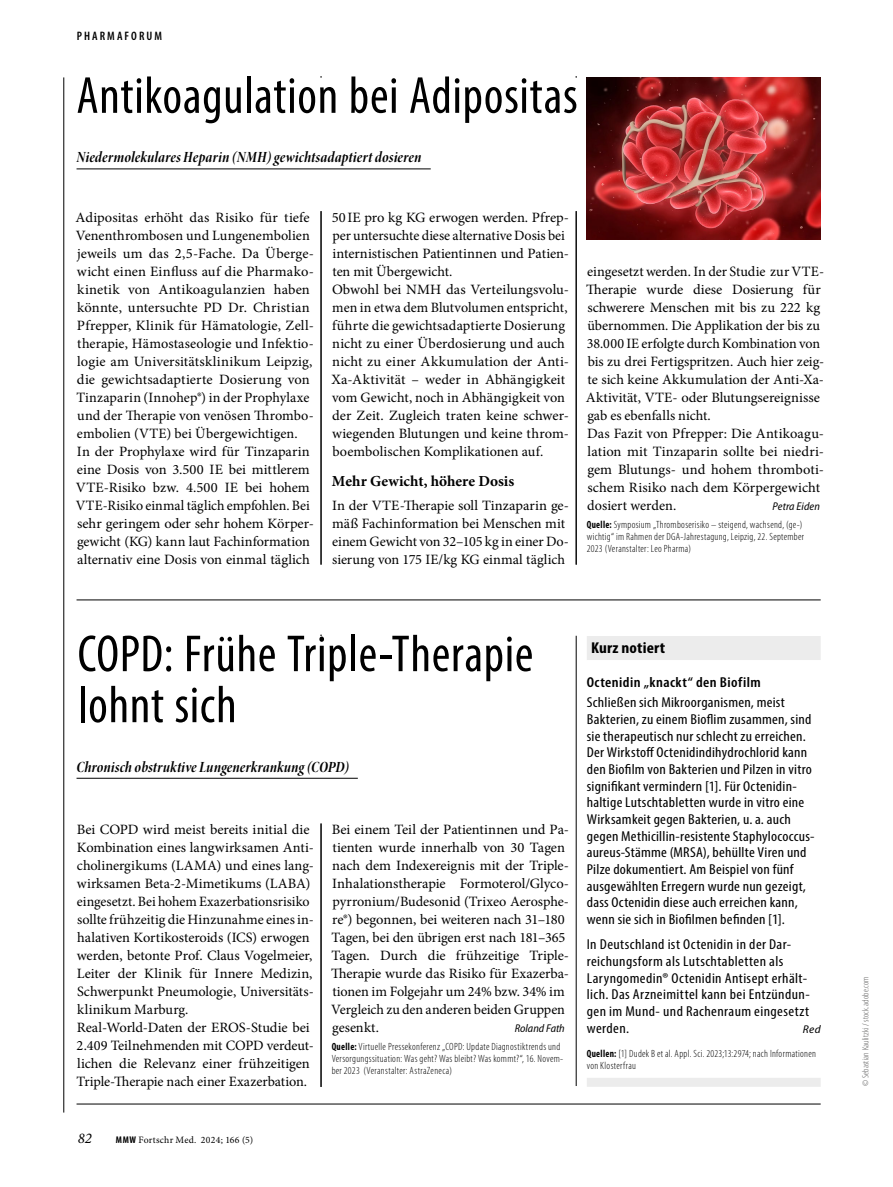
<style>
.page{position:relative;width:893px;height:1187px;background:#fff}
.page>*{position:absolute;margin:0;border:0;box-sizing:border-box;transform-origin:0 0}
.Title_klein{font:condensed 52.5px/51px "Myriad Pro";letter-spacing:.015em;color:#000}
.SuperTitle_1Pharma{font:15.75px "Minion Pro Bold Cn It Disp";letter-spacing:.005em;color:#000}
.NoXML_Kurz_notiert{font:700 condensed 15.75px "Myriad Pro";letter-spacing:.01em;color:#000;scale:1.1 1}
.SectionHeading_1_x{font:700 15.3px "Minion Pro";color:#000}
.t1{font:italic 14.85px "Minion Pro";color:#000}
.Para_Kurz_notiert{font:condensed 14.4px/16.6px "Myriad Pro";letter-spacing:.015em;color:#000;scale:1.1 1}
.Title_Kurz_notiert{font:600 condensed 14.4px "Myriad Pro";letter-spacing:.03em;color:#000;scale:1.1 1}
.Para_x{font:14.25px/18px "Minion Pro";color:#000}
.t2{font:600 condensed 12.3px "Myriad Pro";letter-spacing:.165em;color:#000}
.Para_x-2{font:italic semi-condensed 11.25px "Myriad Pro";color:#000}
.Para_Kurz_notiert-2{font:italic semi-condensed 11.25px "Myriad Pro";color:#000;scale:1.1 1}
.Source_x{font:300 condensed 10.5px/12px "Myriad Pro";letter-spacing:.03em;color:#000}
.Source_BoxLine{font:300 condensed 10.5px/12px "Myriad Pro";letter-spacing:.03em;color:#000}
.t3{font:9.75px "Minion Pro";letter-spacing:.025em;color:#000}
.Image_Source_x{font:300 condensed 9px "Myriad Pro";letter-spacing:.02em;color:#565655}
.s1{font-weight:700}
.s2{font-family:"Myriad Pro";font-weight:700;font-stretch:condensed}
</style>
<div class="page">
<hr style="left:64px;top:77px;width:1px;height:1035px;background:#000">
<hr style="left:77px;top:599px;width:744px;height:1px;background:#000">
<hr style="left:576px;top:635px;width:1px;height:450px;background:#000">
<hr style="left:77px;top:1103px;width:744px;height:1px;background:#000">
<div style="left:587px;top:636px;width:234px;height:24px;background:#ececec"></div>
<div style="left:587px;top:1077px;width:234px;height:9px;background:#ececec"></div>
<hr style="left:77px;top:778px;width:281px;height:1px;background:#000">
<hr style="left:321px;top:823px;width:1px;height:263px;background:#000">
<hr style="left:77px;top:169px;width:354px;height:1px;background:#000">
<hr style="left:321px;top:211px;width:1px;height:353px;background:#000">
<hr style="left:576px;top:211px;width:1px;height:353px;background:#000">
<img style="left:587px;top:77px;width:234px;height:162px">
<p class="t2" style="left:77px;top:29px;width:87px">PHARMAFORUM</p>
<p class="Title_klein" style="left:76px;top:69px;width:503px">Antikoagulation bei Adipositas</p>
<p class="SuperTitle_1Pharma" style="left:77px;top:147px;width:346px">Niedermolekulares Heparin (NMH) gewichtsadaptiert dosieren</p>
<p class="Para_x" style="left:75px;top:208px;width:240px">Adipositas erhöht das Risiko für tiefe Venenthrombosen und Lungenembolien jeweils um das 2,5-Fache. Da Überge&shy;wicht einen Einfluss auf die Pharmako&shy;kinetik von Antikoagulanzien haben könnte, untersuchte PD Dr. Christian Pfrepper, Klinik für Hämatologie, Zell&shy;therapie, Hämostaseologie und Infektio&shy;logie am Universitätsklinikum Leipzig, die gewichtsadaptierte Dosierung von Tinzaparin (Innohep®) in der Prophylaxe und der Therapie von venösen Thrombo&shy;embolien (VTE) bei Übergewichtigen.</p>
<p class="Para_x" style="left:76px;top:442px;width:239px">In der Prophylaxe wird für Tinzaparin eine Dosis von 3.500 IE bei mittlerem VTE-Risiko bzw. 4.500 IE bei hohem VTE-Risiko einmal täglich empfohlen. Bei sehr geringem oder sehr hohem Körper&shy;gewicht (KG) kann laut Fachinformation alternativ eine Dosis von einmal täglich</p>
<p class="Para_x" style="left:332px;top:208px;width:238px">50IE pro kg KG erwogen werden. Pfrep&shy;per untersuchte diese alternative Dosis bei internistischen Patientinnen und Patien&shy;ten mit Übergewicht.</p>
<p class="Para_x" style="left:331px;top:280px;width:239px">Obwohl bei NMH das Verteilungsvolu&shy;men in etwa dem Blutvolumen entspricht, führte die gewichtsadaptierte Dosierung nicht zu einer Überdosierung und auch nicht zu einer Akkumulation der Anti-Xa-Aktivität – weder in Abhängigkeit vom Gewicht, noch in Abhängigkeit von der Zeit. Zugleich traten keine schwer&shy;wiegenden Blutungen und keine throm&shy;boembolischen Komplikationen auf.</p>
<p class="SectionHeading_1_x" style="left:332px;top:470px;width:184px">Mehr Gewicht, höhere Dosis</p>
<p class="Para_x" style="left:332px;top:496px;width:238px">In der VTE-Therapie soll Tinzaparin ge&shy;mäß Fachinformation bei Menschen mit einem Gewicht von 32–105 kg in einer Do&shy;sierung von 175 IE/kg KG einmal täglich</p>
<p class="Para_x" style="left:586px;top:262px;width:240px">eingesetzt werden. In der Studie zur VTE-Therapie wurde diese Dosierung für schwerere Menschen mit bis zu 222 kg übernommen. Die Applikation der bis zu 38.000 IE erfolgte durch Kombination von bis zu drei Fertigspritzen. Auch hier zeig&shy;te sich keine Akkumulation der Anti-Xa-Aktivität, VTE- oder Blutungsereignisse gab es ebenfalls nicht.</p>
<p class="Para_x" style="left:587px;top:424px;width:238px">Das Fazit von Pfrepper: Die Antikoagu&shy;lation mit Tinzaparin sollte bei niedri&shy;gem Blutungs- und hohem thromboti&shy;schem Risiko nach dem Körpergewicht dosiert werden.</p>
<p class="Para_x-2" style="left:773px;top:500px;width:49px">Petra Eiden</p>
<p class="Source_x" style="left:587px;top:518px;width:219px"><span class="s1">Quelle:</span> Symposium „Thromboserisiko – steigend, wachsend, (ge-) wichtig“ im Rahmen der DGA-Jahrestagung, Leipzig, 22. September<br>2023 (Veranstalter: Leo Pharma)</p>
<p class="Title_klein" style="left:78px;top:627px;width:457px">COPD: Frühe Triple-Therapie lohnt sich</p>
<p class="SuperTitle_1Pharma" style="left:76px;top:756px;width:274px">Chronisch obstruktive Lungenerkrankung (COPD)</p>
<p class="Para_x" style="left:77px;top:820px;width:239px">Bei COPD wird meist bereits initial die Kombination eines langwirksamen Anti&shy;cholinergikums (LAMA) und eines lang&shy;wirksamen Beta-2-Mimetikums (LABA) eingesetzt. Bei hohem Exazerbationsrisiko sollte frühzeitig die Hinzunahme eines in&shy;halativen Kortikosteroids (ICS) erwogen werden, betonte Prof. Claus Vogelmeier, Leiter der Klinik für Innere Medizin, Schwerpunkt Pneumologie, Universitäts&shy;klinikum Marburg.</p>
<p class="Para_x" style="left:76px;top:1018px;width:239px">Real-World-Daten der EROS-Studie bei 2.409 Teilnehmenden mit COPD verdeut&shy;lichen die Relevanz einer frühzeitigen Triple-Therapie nach einer Exazerbation.</p>
<p class="t1" style="left:78px;top:1128px;width:16px">82</p>
<p class="t3" style="left:116px;top:1132px;width:139px"><span class="s2">MMW</span> Fortschr Med. 2024; 166 (5)</p>
<p class="Para_x" style="left:331px;top:820px;width:239px">Bei einem Teil der Patientinnen und Pa&shy;tienten wurde innerhalb von 30 Tagen nach dem Indexereignis mit der Triple-- Inhalationstherapie Formoterol/Glyco&shy;pyrronium/Budesonid (Trixeo Aerosphe&shy;re®) begonnen, bei weiteren nach 31–180<br>Tagen, bei den übrigen erst nach 181–365<br>Tagen. Durch die frühzeitige Triple-- Therapie wurde das Risiko für Exazerba&shy;tionen im Folgejahr um 24% bzw. 34% im Vergleich zu den anderen beiden Gruppen gesenkt.</p>
<p class="Para_x-2" style="left:515px;top:1022px;width:52px">Roland Fath</p>
<p class="Source_x" style="left:332px;top:1040px;width:233px"><span class="s1">Quelle:</span> Virtuelle Pressekonferenz „COPD: Update Diagnostiktrends und<br>Versorgungssituation: Was geht? Was bleibt? Was kommt?“, 16. Novem&shy;ber 2023 (Veranstalter: AstraZeneca)</p>
<p class="NoXML_Kurz_notiert" style="left:591px;top:638px;width:69px">Kurz notiert</p>
<p class="Title_Kurz_notiert" style="left:587px;top:674px;width:160px">Octenidin „knackt“ den Biofilm</p>
<p class="Para_Kurz_notiert" style="left:587px;top:694px;width:209px">Schließen sich Mikroorganismen, meist Bakterien, zu einem Bioflim zusammen, sind sie therapeutisch nur schlecht zu erreichen.<br>Der Wirkstoff Octenidindihydrochlorid kann den Biofilm von Bakterien und Pilzen in vitro signifikant vermindern [1]. Für Octenidin&shy;haltige Lutschtabletten wurde in vitro eine Wirksamkeit gegen Bakterien, u.a. auch gegen Methicillin-resistente Staphylococcus&shy;aureus-Stämme (MRSA), behüllte Viren und Pilze dokumentiert. Am Beispiel von fünf ausgewählten Erregern wurde nun gezeigt, dass Octenidin diese auch erreichen kann, wenn sie sich in Biofilmen befinden [1].</p>
<p class="Para_Kurz_notiert" style="left:587px;top:935px;width:204px">In Deutschland ist Octenidin in der Dar&shy;reichungsform als Lutschtabletten als Laryngomedin® Octenidin Antisept erhält&shy;lich. Das Arzneimittel kann bei Entzündun&shy;gen im Mund- und Rachenraum eingesetzt werden.</p>
<p class="Para_Kurz_notiert-2" style="left:803px;top:1022px;width:18px">Red</p>
<p class="Source_BoxLine" style="left:587px;top:1047px;width:231px"><span class="s1">Quellen:</span> [1] Dudek B et al. Appl. Sci. 2023;13:2974; nach Informationen von Klosterfrau</p>
<p class="Image_Source_x" style="left:861px;top:1085px;width:111px;rotate:-90deg">© Sebastian Kaulitzki / stock.adobe.com</p>
</div>
